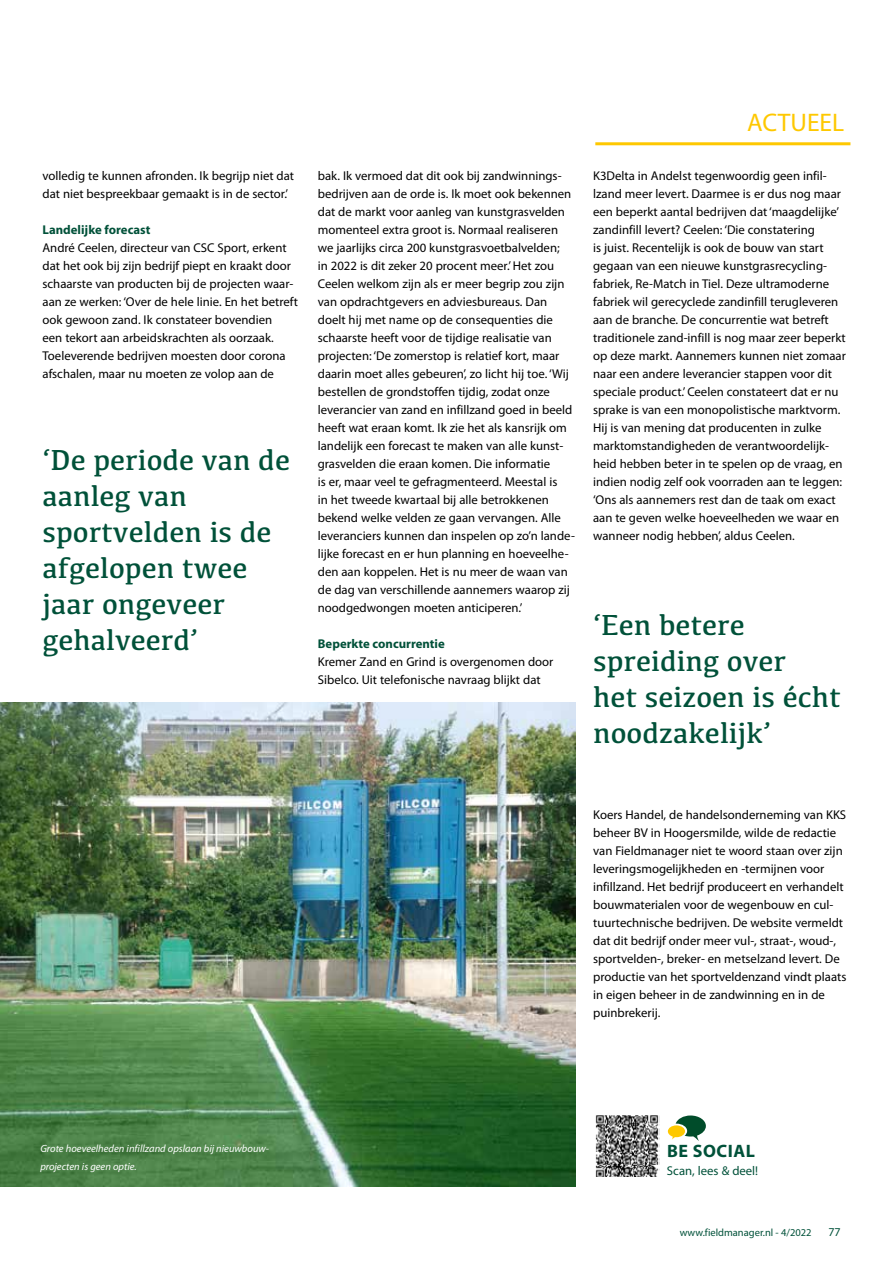
<style>
.page{position:relative;width:893px;height:1263px;background:#fff}
.page>*{position:absolute;margin:0;border:0;box-sizing:border-box;transform-origin:0 0}
.t1{font:30px/36px "Kefa";color:#005139}
.t2{font:25.5px "Myriad Pro";color:#fec800}
.t3{font:700 18px "Myriad Pro";letter-spacing:.03em;color:#005139}
.t4{font:12.75px/18px "Myriad Pro";color:#000}
.t5{font:700 12.75px "Myriad Pro";color:#005139}
.t6{font:12.75px "Myriad Pro";color:#005139}
.t7{font:12px "Myriad Pro";color:#005139}
.t8{font:italic 10.5px/18px "Myriad Pro";color:#fff}
.t9{font:10.5px "Myriad Pro";color:#005139}
</style>
<div class="page">
<hr style="left:595px;top:142px;width:255px;height:3px;background:#fec800">
<img style="left:1px;top:703px;width:574px;height:483px">
<img style="left:595px;top:1115px;width:65px;height:62px">
<svg style="left:668px;top:1115px;width:38px;height:26px"></svg>
<p class="t4" style="left:43px;top:167px;width:253px">volledig te kunnen afronden. Ik begrijp niet dat dat niet bespreekbaar gemaakt is in de sector.’</p>
<p class="t5" style="left:43px;top:221px;width:109px">Landelijke forecast</p>
<p class="t4" style="left:43px;top:239px;width:257px">André Ceelen, directeur van CSC Sport, erkent dat het ook bij zijn bedrijf piept en kraakt door schaarste van producten bij de projecten waar&shy;aan ze werken: ‘Over de hele linie. En het betreft ook gewoon zand. Ik constateer bovendien<br>een tekort aan arbeidskrachten als oorzaak.<br>Toeleverende bedrijven moesten door corona afschalen, maar nu moeten ze volop aan de</p>
<h1 class="t1" style="left:43px;top:441px;width:249px">‘De periode van de aanleg van sportvelden is de afgelopen twee jaar ongeveer gehalveerd’</h1>
<p class="t4" style="left:318px;top:167px;width:259px">bak. Ik vermoed dat dit ook bij zandwinnings&shy;bedrijven aan de orde is. Ik moet ook bekennen dat de markt voor aanleg van kunstgrasvelden momenteel extra groot is. Normaal realiseren we jaarlijks circa 200 kunstgrasvoetbalvelden;<br>in 2022 is dit zeker 20 procent meer.’ Het zou Ceelen welkom zijn als er meer begrip zou zijn van opdrachtgevers en adviesbureaus. Dan doelt hij met name op de consequenties die schaarste heeft voor de tijdige realisatie van projecten: ‘De zomerstop is relatief kort, maar daarin moet alles gebeuren’, zo licht hij toe. ‘Wij bestellen de grondstoffen tijdig, zodat onze leverancier van zand en infillzand goed in beeld heeft wat eraan komt. Ik zie het als kansrijk om landelijk een forecast te maken van alle kunst&shy;grasvelden die eraan komen. Die informatie<br>is er, maar veel te gefragmenteerd. Meestal is<br>in het tweede kwartaal bij alle betrokkenen bekend welke velden ze gaan vervangen. Alle leveranciers kunnen dan inspelen op zo’n lande&shy;lijke forecast en er hun planning en hoeveelhe&shy;den aan koppelen. Het is nu meer de waan van de dag van verschillende aannemers waarop zij noodgedwongen moeten anticiperen.’</p>
<p class="t5" style="left:318px;top:636px;width:129px">Beperkte concurrentie</p>
<p class="t4" style="left:318px;top:653px;width:237px">Kremer Zand en Grind is overgenomen door<br>Sibelco. Uit telefonische navraag blijkt dat</p>
<h2 class="t2" style="left:747px;top:107px;width:99px">ACTUEEL</h2>
<p class="t4" style="left:593px;top:167px;width:254px">K3Delta in Andelst tegenwoordig geen infil&shy;lzand meer levert. Daarmee is er dus nog maar een beperkt aantal bedrijven dat ‘maagdelijke’ zandinfill levert? Ceelen: ‘Die constatering<br>is juist. Recentelijk is ook de bouw van start gegaan van een nieuwe kunstgrasrecycling&shy;fabriek, Re-Match in Tiel. Deze ultramoderne fabriek wil gerecyclede zandinfill terugleveren aan de branche. De concurrentie wat betreft traditionele zand-infill is nog maar zeer beperkt op deze markt. Aannemers kunnen niet zomaar naar een andere leverancier stappen voor dit speciale product.’ Ceelen constateert dat er nu sprake is van een monopolistische marktvorm.<br>Hij is van mening dat producenten in zulke marktomstandigheden de verantwoordelijk&shy;heid hebben beter in te spelen op de vraag, en indien nodig zelf ook voorraden aan te leggen: ‘Ons als aannemers rest dan de taak om exact aan te geven welke hoeveelheden we waar en wanneer nodig hebben’, aldus Ceelen.</p>
<h1 class="t1" style="left:593px;top:606px;width:249px">‘Een betere spreiding over<br>het seizoen is écht noodzakelijk’</h1>
<p class="t4" style="left:593px;top:806px;width:255px">Koers Handel, de handelsonderneming van KKS beheer BV in Hoogersmilde, wilde de redactie van Fieldmanager niet te woord staan over zijn leveringsmogelijkheden en -termijnen voor infillzand. Het bedrijf produceert en verhandelt bouwmaterialen voor de wegenbouw en cul&shy;tuurtechnische bedrijven. De website vermeldt dat dit bedrijf onder meer vul-, straat-, woud-, sportvelden-, breker- en metselzand levert. De productie van het sportveldenzand vindt plaats in eigen beheer in de zandwinning en in de puinbrekerij.</p>
<p class="t8" style="left:40px;top:1139px;width:230px">Grote hoeveelheden infillzand opslaan bij nieuwbouw&shy;projecten is geen optie.</p>
<h3 class="t3" style="left:667px;top:1139px;width:89px">BE SOCIAL</h3>
<p class="t6" style="left:667px;top:1163px;width:93px">Scan, lees &amp; deel!</p>
<p class="t9" style="left:680px;top:1226px;width:133px">www.fieldmanager.nl - 4/2022</p>
<p class="t7" style="left:828px;top:1224px;width:14px">77</p>
</div>
